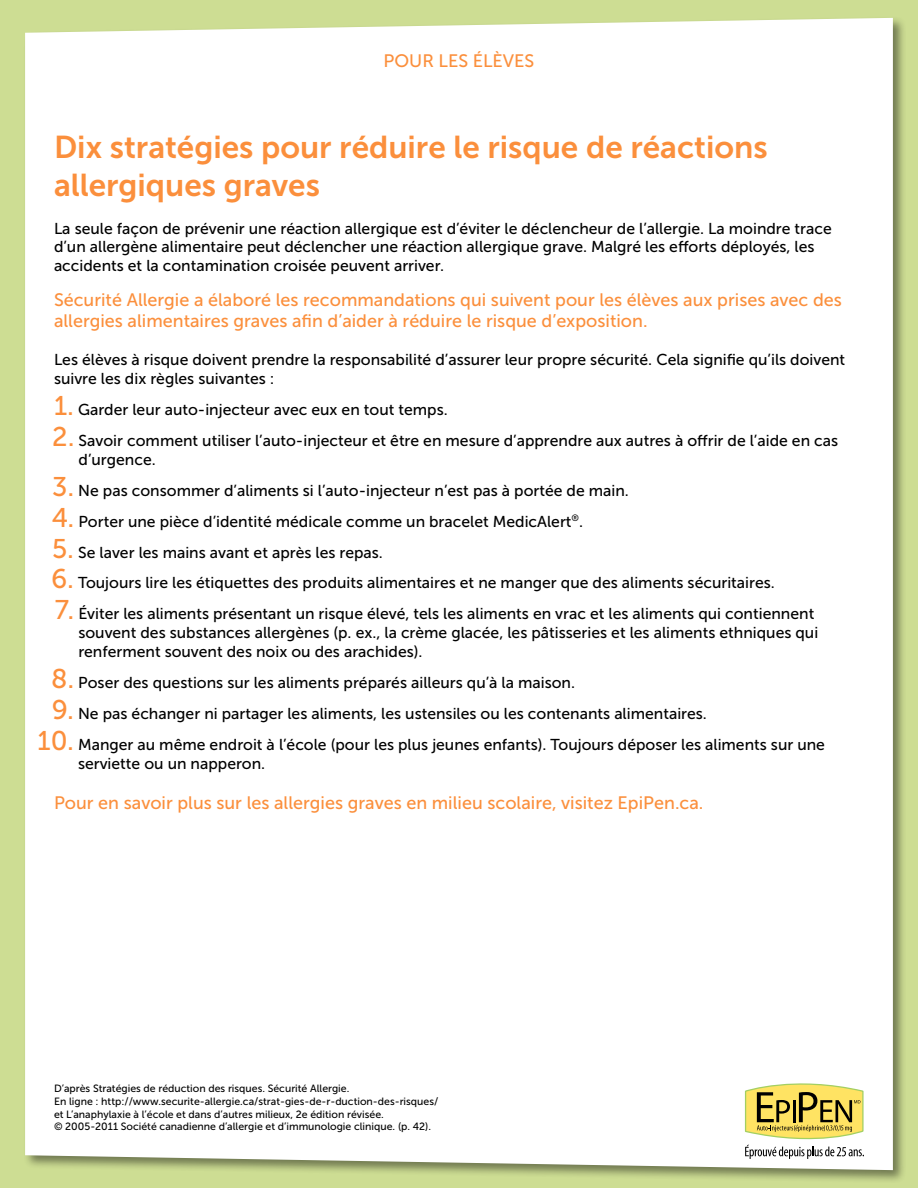
<style>
.page{position:relative;width:918px;height:1188px;background:#cddd93}
.page>*{position:absolute;margin:0;border:0;box-sizing:border-box;transform-origin:0 0}
.t1{font:31.5px/37.8px "Museo Sans 700";color:#fb8f3c}
.t2{font:18px/21.6px "Museo Sans 500";color:#fb8f3c}
.t3{font:15.75px/18.9px "Museo Sans 500";color:#000}
.t4{font:10.5px/12.6px "Museo Sans 500";color:#000}
.s1{font-size:27px;color:#fb8f3c}
</style>
<div class="page">
<div style="left:23px;top:16px;width:884px;height:1168px;background:#000;opacity:.45"></div>
<div style="left:25px;top:18px;width:868px;height:1152px;background:#fff"></div>
<svg style="left:745px;top:1080px;width:119px;height:79px;background:#d2c684"></svg>
<p class="t2" style="left:384px;top:50px;width:152px">POUR LES ÉLÈVES</p>
<h1 class="t1" style="left:54px;top:128px;width:715px">Dix stratégies pour réduire le risque de réactions allergiques graves</h1>
<p class="t3" style="left:54px;top:219px;width:779px">La seule façon de prévenir une réaction allergique est d’éviter le déclencheur de l’allergie. La moindre trace d’un allergène alimentaire peut déclencher une réaction allergique grave. Malgré les efforts déployés, les accidents et la contamination croisée peuvent arriver.</p>
<p class="t2" style="left:54px;top:289px;width:789px">Sécurité Allergie a élaboré les recommandations qui suivent pour les élèves aux prises avec des allergies alimentaires graves afin d’aider à réduire le risque d’exposition.</p>
<p class="t3" style="left:54px;top:350px;width:793px">Les élèves à risque doivent prendre la responsabilité d’assurer leur propre sécurité. Cela signifie qu’ils doivent suivre les dix règles suivantes :</p>
<p class="t3" style="left:54px;top:400px;width:395px"><span class="s1">1.</span> Garder leur auto-injecteur avec eux en tout temps.</p>
<p class="t3" style="left:79px;top:431px;width:761px;text-indent:-26px"><span class="s1">2.</span> Savoir comment utiliser l’auto-injecteur et être en mesure d’apprendre aux autres à offrir de l’aide en cas d’urgence.</p>
<p class="t3" style="left:52px;top:481px;width:578px"><span class="s1">3.</span> Ne pas consommer d’aliments si l’auto-injecteur n’est pas à portée de main.</p>
<p class="t3" style="left:52px;top:512px;width:533px"><span class="s1">4.</span> Porter une pièce d’identité médicale comme un bracelet MedicAlert<sup>®</sup>.</p>
<p class="t3" style="left:52px;top:543px;width:332px"><span class="s1">5.</span> Se laver les mains avant et après les repas.</p>
<p class="t3" style="left:51px;top:574px;width:725px"><span class="s1">6.</span> Toujours lire les étiquettes des produits alimentaires et ne manger que des aliments sécuritaires.</p>
<p class="t3" style="left:78px;top:605px;width:741px;text-indent:-23px"><span class="s1">7.</span> Éviter les aliments présentant un risque élevé, tels les aliments en vrac et les aliments qui contiennent souvent des substances allergènes (p. ex., la crème glacée, les pâtisseries et les aliments ethniques qui renferment souvent des noix ou des arachides).</p>
<p class="t3" style="left:51px;top:673px;width:525px"><span class="s1">8.</span> Poser des questions sur les aliments préparés ailleurs qu’à la maison.</p>
<p class="t3" style="left:52px;top:704px;width:657px"><span class="s1">9.</span> Ne pas échanger ni partager les aliments, les ustensiles ou les contenants alimentaires.</p>
<p class="t3" style="left:78px;top:735px;width:749px;text-indent:-41px"><span class="s1">10.</span> Manger au même endroit à l’école (pour les plus jeunes enfants). Toujours déposer les aliments sur une serviette ou un napperon.</p>
<p class="t2" style="left:54px;top:792px;width:651px">Pour en savoir plus sur les allergies graves en milieu scolaire, visitez EpiPen.ca.</p>
<p class="t4" style="left:54px;top:1083px;width:386px">D’après Stratégies de réduction des risques. Sécurité Allergie.<br>En ligne : http://www.securite-allergie.ca/strat-gies-de-r-duction-des-risques/ et L’anaphylaxie à l’école et dans d’autres milieux, 2e édition révisée.<br>© 2005-2011 Société canadienne d’allergie et d’immunologie clinique. (p. 42).</p>
</div>
